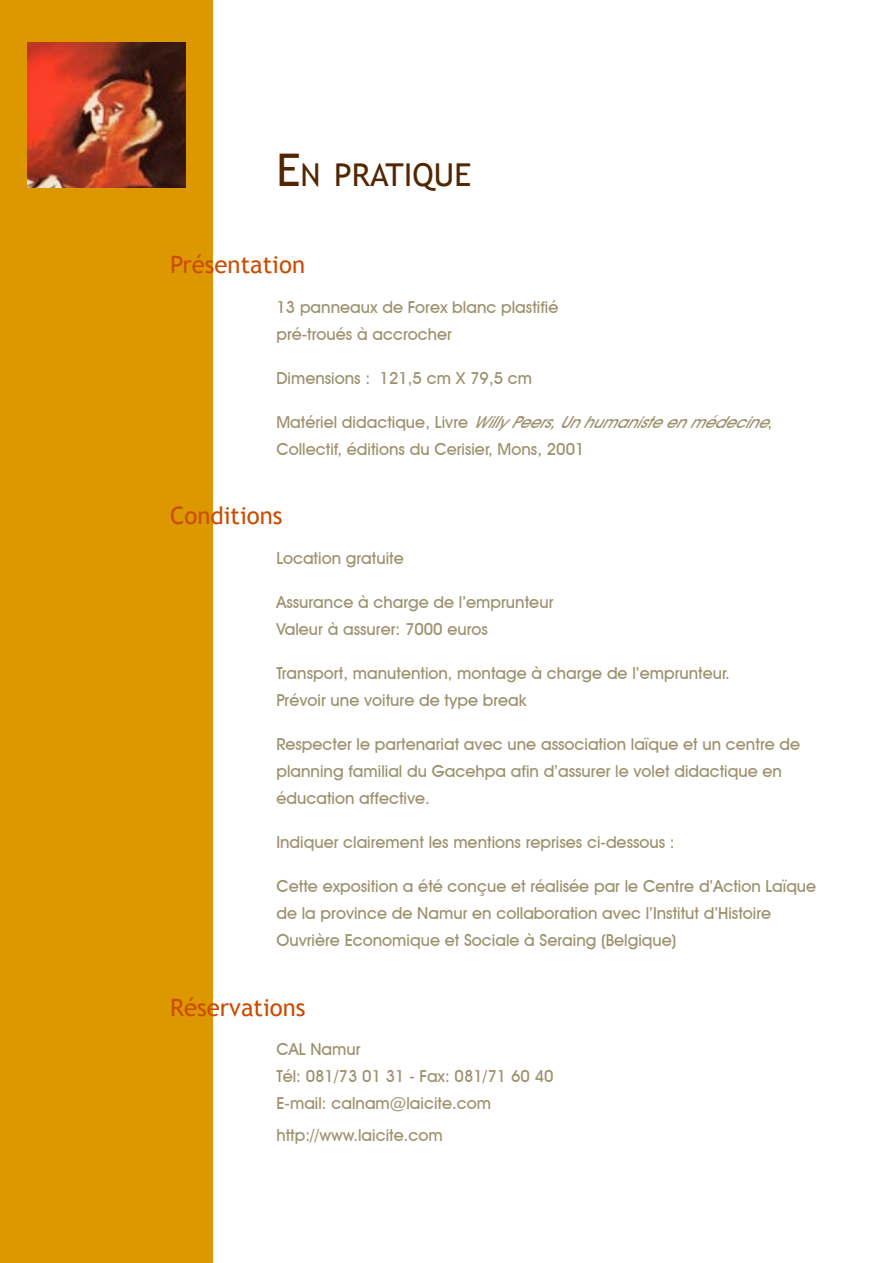
<style>
.page{position:relative;width:893px;height:1263px;background:#fff}
.page>*{position:absolute;margin:0;border:0;box-sizing:border-box;transform-origin:0 0}
.t1{font:31.5px "Trebuchet MS";color:#522600}
.t2{font:24px "Trebuchet MS";color:#cb4c00}
.t3{font:500 16.5px/27px "Avant Garde IT Cby BT";color:#9d916e}
.s1{font-size:45px}
.s2{font-style:italic}
</style>
<div class="page">
<div style="left:0;top:0;width:213px;height:1263px;background:#dd9700"></div>
<img style="left:28px;top:42px;width:158px;height:145px">
<p class="t1" style="left:276px;top:156px;width:196px"><span class="s1">E</span>N PRATIQUE</p>
<p class="t2" style="left:170px;top:250px;width:137px">Présentation</p>
<p class="t3" style="left:276px;top:293px;width:284px">13 panneaux de Forex blanc plastifié</p>
<p class="t3" style="left:276px;top:320px;width:177px">pré-troués à accrocher</p>
<p class="t3" style="left:276px;top:364px;width:257px">Dimensions : 121,5 cm X 79,5 cm</p>
<p class="t3" style="left:276px;top:408px;width:504px">M a t é r i e l d i d a c t i q u e , L i v r e <span class="s2">WillyPeers,Unhumanisteenmédecine</span>,<br>Collectif, éditions du Cerisier, Mons, 2001</p>
<p class="t2" style="left:170px;top:501px;width:114px">Conditions</p>
<p class="t3" style="left:276px;top:544px;width:129px">Location gratuite</p>
<p class="t3" style="left:276px;top:588px;width:279px">Assurance à charge de l’emprunteur</p>
<p class="t3" style="left:276px;top:615px;width:213px">Valeur à assurer: 7000 euros</p>
<p class="t3" style="left:276px;top:659px;width:455px">Transport, manutention, montage à charge de l’emprunteur.</p>
<p class="t3" style="left:276px;top:686px;width:252px">Prévoir une voiture de type break</p>
<p class="t3" style="left:276px;top:730px;width:525px">Respecter le partenariat avec une association laïque et un centre de planning familial du Gacehpa afin d’assurer le volet didactique en éducation affective.</p>
<p class="t3" style="left:276px;top:828px;width:400px">Indiquer clairement les mentions reprises ci-dessous :</p>
<p class="t3" style="left:276px;top:872px;width:541px">Cette exposition a été conçue et réalisée par le Centre d’Action Laïque de la province de Namur en collaboration avec l’Institut d’Histoire<br>Ouvrière Economique et Sociale à Seraing (Belgique)</p>
<p class="t2" style="left:170px;top:993px;width:137px">Réservations</p>
<p class="t3" style="left:276px;top:1036px;width:86px">CAL Namur</p>
<p class="t3" style="left:276px;top:1063px;width:279px">Tél: 081/73 01 31 - Fax: 081/71 60 40</p>
<p class="t3" style="left:276px;top:1090px;width:216px">E-mail: calnam@laicite.com</p>
<p class="t3" style="left:276px;top:1121px;width:168px">http://www.laicite.com</p>
</div>
